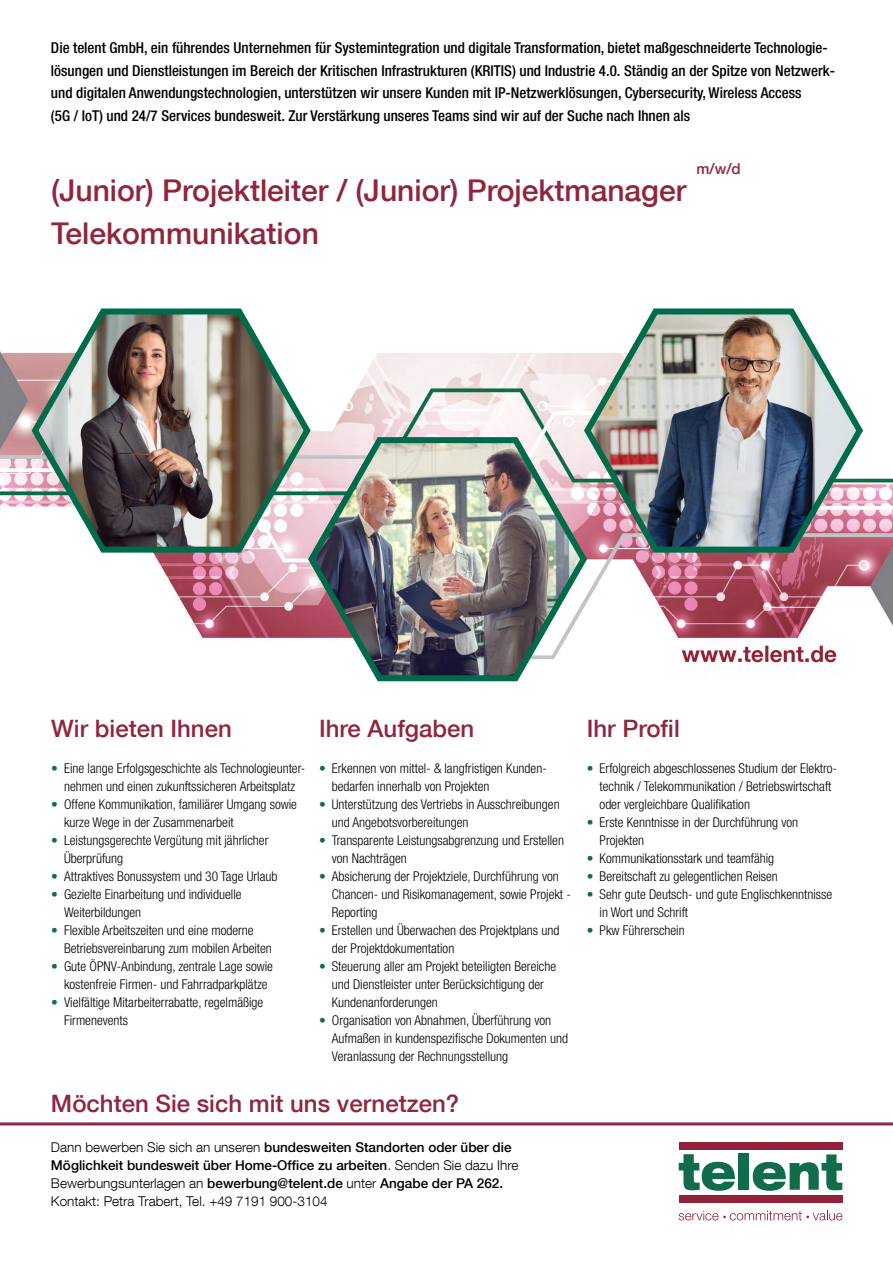
<style>
.page{position:relative;width:893px;height:1263px;background:#fff}
.page>*{position:absolute;margin:0;border:0;box-sizing:border-box;transform-origin:0 0}
.t1{font:500 30px "Helvetica Neue LT Com";color:#90263d}
.t2{font:500 24px "Helvetica Neue LT Com";color:#90263d}
.t3{font:500 condensed 15px/22.5px "Helvetica Neue LT Com";color:#000}
.t4{font:500 15px "Helvetica Neue LT Com";color:#90263d}
.t5{font:300 condensed 13.5px/18px "Helvetica Neue LT Com";color:#000}
.t6{font:300 13.5px/18px "Helvetica Neue LT Com";color:#000}
.s1{font-stretch:normal;color:#116c4a}
.s2{font-weight:500}
</style>
<div class="page">
<img style="left:0;top:351px;width:893px;height:312px">
<svg style="left:679px;top:1154px;width:56px;height:37px"></svg>
<div style="left:739px;top:1153px;width:10px;height:37px;background:#116c4a"></div>
<svg style="left:753px;top:1154px;width:89px;height:37px"></svg>
<div style="left:679px;top:1195px;width:163px;height:7px;background:#932139"></div>
<div style="left:679px;top:1143px;width:163px;height:7px;background:#932139"></div>
<svg style="left:679px;top:1211px;width:163px;height:9px"></svg>
<hr style="left:0;top:1122px;width:893px;height:3px;background:#90263d">
<img style="left:581px;top:308px;width:285px;height:248px">
<img style="left:305px;top:432px;width:285px;height:250px">
<img style="left:28px;top:308px;width:286px;height:248px">
<p class="t3" style="left:51px;top:37px;width:786px">Die telent GmbH, ein führendes Unternehmen für Systemintegration und digitale Transformation, bietet maßgeschneiderte Technologie&shy;lösungen und Dienstleistungen im Bereich der Kritischen Infrastrukturen (KRITIS) und Industrie 4.0. Ständig an der Spitze von Netzwerk&shy;und digitalen Anwendungstechnologien, unterstützen wir unsere Kunden mit IP-Netzwerklösungen, Cybersecurity, Wireless Access<br>(5G / IoT) und 24/7 Services bundesweit. Zur Verstärkung unseres Teams sind wir auf der Suche nach Ihnen als</p>
<h1 class="t1" style="left:51px;top:172px;width:637px">(Junior) Projektleiter / (Junior) Projektmanager</h1>
<h1 class="t1" style="left:51px;top:215px;width:269px">Telekommunikation</h1>
<p class="t4" style="left:696px;top:159px;width:46px">m/w/d</p>
<h2 class="t2" style="left:51px;top:714px;width:182px">Wir bieten Ihnen</h2>
<p class="t5" style="left:51px;top:759px;width:256px;text-align:center"><span class="s1">•</span> Eine lange Erfolgsgeschichte als Technologieunter&shy;nehmen und einen zukunftssicheren Arbeitsplatz</p>
<p class="t5" style="left:64px;top:795px;width:234px;text-indent:-13px"><span class="s1">•</span> Offene Kommunikation, familiärer Umgang sowie kurze Wege in der Zusammenarbeit</p>
<p class="t5" style="left:64px;top:831px;width:206px;text-indent:-13px"><span class="s1">•</span> Leistungsgerechte Vergütung mit jährlicher<br>Überprüfung</p>
<p class="t5" style="left:51px;top:867px;width:228px"><span class="s1">•</span> Attraktives Bonussystem und 30 Tage Urlaub</p>
<p class="t5" style="left:64px;top:885px;width:179px;text-indent:-13px"><span class="s1">•</span> Gezielte Einarbeitung und individuelle<br>Weiterbildungen</p>
<p class="t5" style="left:64px;top:921px;width:209px;text-indent:-13px"><span class="s1">•</span> Flexible Arbeitszeiten und eine moderne<br>Betriebsvereinbarung zum mobilen Arbeiten</p>
<p class="t5" style="left:51px;top:957px;width:223px;text-align:center"><span class="s1">•</span> Gute ÖPNV-Anbindung, zentrale Lage sowie kostenfreie Firmen- und Fahrradparkplätze</p>
<p class="t5" style="left:64px;top:993px;width:201px;text-indent:-13px"><span class="s1">•</span> Vielfältige Mitarbeiterrabatte, regelmäßige<br>Firmenevents</p>
<h2 class="t2" style="left:319px;top:714px;width:157px">Ihre Aufgaben</h2>
<p class="t5" style="left:332px;top:759px;width:217px;text-indent:-13px"><span class="s1">•</span> Erkennen von mittel- &amp; langfristigen Kunden&shy;bedarfen innerhalb von Projekten</p>
<p class="t5" style="left:332px;top:795px;width:229px;text-indent:-13px"><span class="s1">•</span> Unterstützung des Vertriebs in Ausschreibungen und Angebotsvorbereitungen</p>
<p class="t5" style="left:332px;top:831px;width:234px;text-indent:-13px"><span class="s1">•</span> Transparente Leistungsabgrenzung und Erstellen von Nachträgen</p>
<p class="t5" style="left:332px;top:867px;width:241px;text-indent:-13px"><span class="s1">•</span> Absicherung der Projektziele, Durchführung von<br>Chancen- und Risikomanagement, sowie Projekt -<br>Reporting</p>
<p class="t5" style="left:332px;top:921px;width:229px;text-indent:-13px"><span class="s1">•</span> Erstellen und Überwachen des Projektplans und der Projektdokumentation</p>
<p class="t5" style="left:332px;top:957px;width:226px;text-indent:-13px"><span class="s1">•</span> Steuerung aller am Projekt beteiligten Bereiche und Dienstleister unter Berücksichtigung der<br>Kundenanforderungen</p>
<p class="t5" style="left:332px;top:1011px;width:238px;text-indent:-13px"><span class="s1">•</span> Organisation von Abnahmen, Überführung von<br>Aufmaßen in kundenspezifische Dokumenten und<br>Veranlassung der Rechnungsstellung</p>
<h2 class="t2" style="left:51px;top:1089px;width:410px">Möchten Sie sich mit uns vernetzen?</h2>
<p class="t6" style="left:51px;top:1138px;width:469px">Dann bewerben Sie sich an unseren <span class="s2">bundesweiten Standorten oder über die Möglichkeit bundesweit über Home-Office zu arbeiten</span>. Senden Sie dazu Ihre Bewerbungsunterlagen an <span class="s2">bewerbung@telent.de</span> unter <span class="s2">Angabe der PA 262.<br></span>Kontakt: Petra Trabert, Tel. +49 7191 900-3104</p>
<h2 class="t2" style="left:587px;top:714px;width:94px">Ihr Profil</h2>
<p class="t5" style="left:600px;top:759px;width:239px;text-indent:-13px"><span class="s1">•</span> Erfolgreich abgeschlossenes Studium der Elektro&shy;technik / Telekommunikation / Betriebswirtschaft oder vergleichbare Qualifikation</p>
<p class="t5" style="left:600px;top:813px;width:200px;text-indent:-13px"><span class="s1">•</span> Erste Kenntnisse in der Durchführung von<br>Projekten</p>
<p class="t5" style="left:587px;top:849px;width:189px"><span class="s1">•</span> Kommunikationsstark und teamfähig</p>
<p class="t5" style="left:587px;top:867px;width:193px"><span class="s1">•</span> Bereitschaft zu gelegentlichen Reisen</p>
<p class="t5" style="left:600px;top:885px;width:234px;text-indent:-13px"><span class="s1">•</span> Sehr gute Deutsch- und gute Englischkenntnisse in Wort und Schrift</p>
<p class="t5" style="left:587px;top:921px;width:99px"><span class="s1">•</span> Pkw Führerschein</p>
</div>
